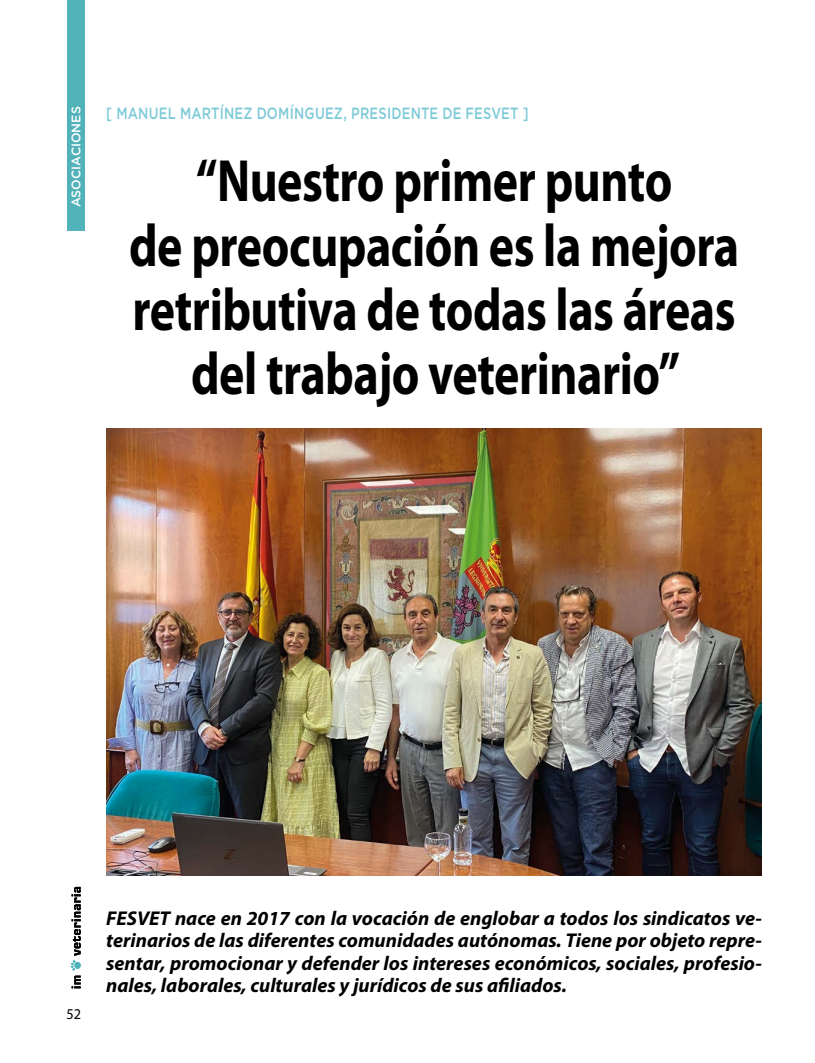
<style>
.page{position:relative;width:815px;height:1063px;background:#fff}
.page>*{position:absolute;margin:0;border:0;box-sizing:border-box;transform-origin:0 0}
.t1{font:700 60px/64.4px "Myriad Pro";letter-spacing:-.01em;color:#000;text-align:center;scale:.8 1}
.t2{font:italic 700 20px/22.5px "Myriad Pro";color:#000;text-align:justify}
.t3{font:500 16.25px "Gotham";letter-spacing:.015em;color:#7dcad7;scale:.8 1}
.t4{font:15px "Myriad Pro";color:#000;scale:.95 1}
.t5{font:500 12.5px "Gotham";color:#fff}
</style>
<div class="page">
<svg style="left:71px;top:887px;width:10px;height:101px"></svg>
<img style="left:106px;top:428px;width:656px;height:448px">
<div style="left:67px;top:0;width:17px;height:231px;background:#51b3b9"></div>
<p class="t5" style="left:68px;top:207px;width:102px;rotate:-90deg">ASOCIACIONES</p>
<p class="t3" style="left:106px;top:103px;width:529px">[ MANUEL MARTÍNEZ DOMÍNGUEZ, PRESIDENTE DE FESVET ]</p>
<h1 class="t1" style="left:129px;top:147px;width:764px">“Nuestro primer punto<br>de preocupación es la mejora retributiva de todas las áreas del trabajo veterinario”</h1>
<p class="t4" style="left:67px;top:1005px;width:17px">52</p>
<p class="t2" style="left:106px;top:906px;width:657px">FESVET nace en 2017 con la vocación de englobar a todos los sindicatos ve&shy;terinarios de las diferentes comunidades autónomas. Tiene por objeto repre&shy;sentar, promocionar y defender los intereses económicos, sociales, profesio&shy;nales, laborales, culturales y jurídicos de sus afiliados.</p>
</div>
